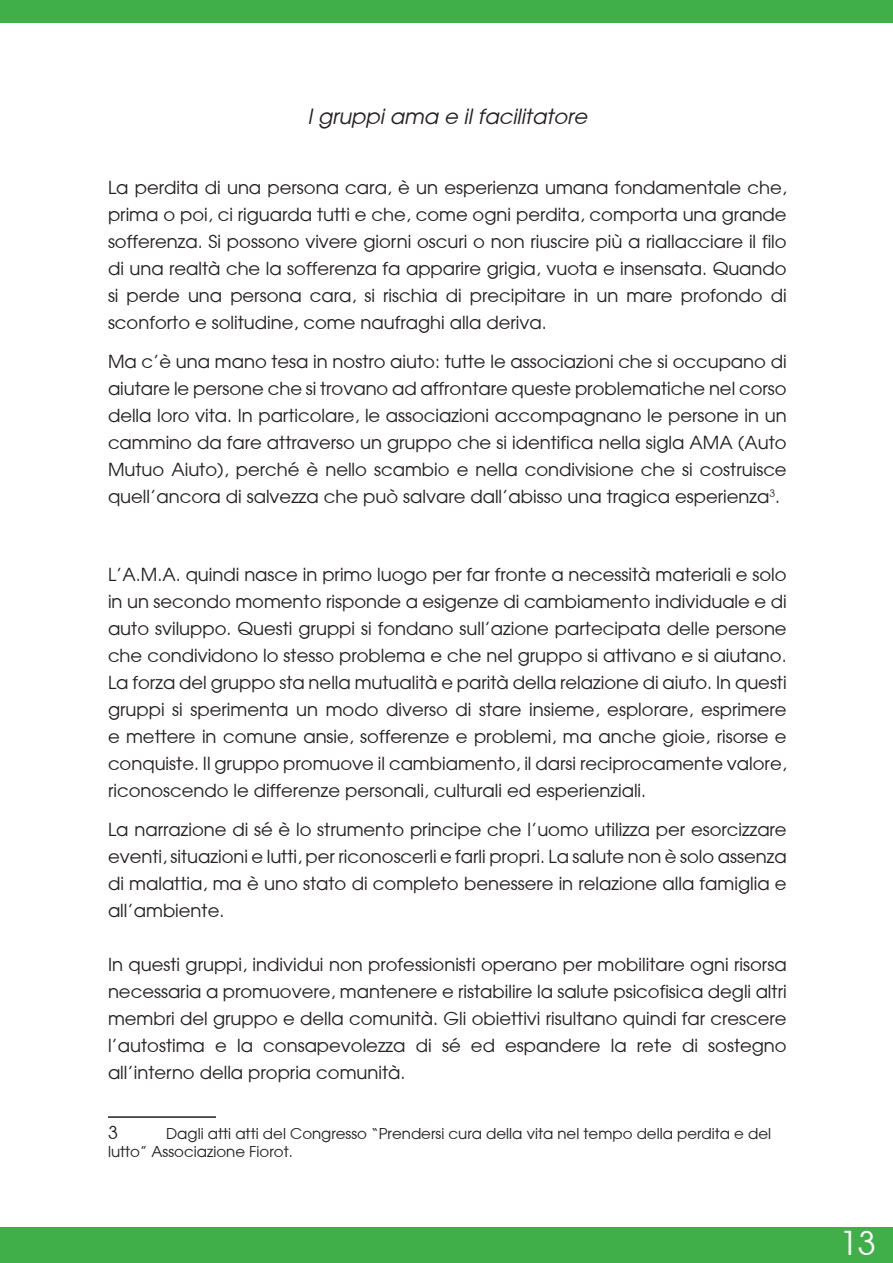
<style>
.page{position:relative;width:893px;height:1263px;background:#fff}
.page>*{position:absolute;margin:0;border:0;box-sizing:border-box;transform-origin:0 0}
.t1{font:33px "Avant Garde";color:#fff}
.Titolo_2{font:italic 21px "Avant Garde";color:#231f20}
.Paragrafo_elenco{font:18px/27px "Avant Garde";color:#231f20;text-align:justify}
.Normale{font:18px/27px "Avant Garde";color:#231f20;text-align:justify}
.t2{font:15px/18px "Avant Garde";color:#231f20}
</style>
<div class="page">
<div style="left:0;top:0;width:893px;height:23px;background:#40ae49"></div>
<div style="left:0;top:1227px;width:893px;height:36px;background:#40ae49"></div>
<hr style="left:108px;top:1116px;width:108px;height:2px;background:#231f20">
<p class="Titolo_2" style="left:307px;top:103px;width:281px">I gruppi ama e il facilitatore</p>
<p class="Paragrafo_elenco" style="left:108px;top:174px;width:680px">La perdita di una persona cara, è un esperienza umana fondamentale che, prima o poi, ci riguarda tutti e che, come ogni perdita, comporta una grande sofferenza. Si possono vivere giorni oscuri o non riuscire più a riallacciare il filo di una realtà che la sofferenza fa apparire grigia, vuota e insensata. Quando si perde una persona cara, si rischia di precipitare in un mare profondo di sconforto e solitudine, come naufraghi alla deriva.</p>
<p class="Paragrafo_elenco" style="left:108px;top:348px;width:680px">Ma c’è una mano tesa in nostro aiuto: tutte le associazioni che si occupano di aiutare le persone che si trovano ad affrontare queste problematiche nel corso della loro vita. In particolare, le associazioni accompagnano le persone in un cammino da fare attraverso un gruppo che si identifica nella sigla AMA (Auto Mutuo Aiuto), perché è nello scambio e nella condivisione che si costruisce quell’ancora di salvezza che può salvare dall’abisso una tragica esperienza<sup>3</sup>.</p>
<p class="Paragrafo_elenco" style="left:108px;top:561px;width:680px">L’A.M.A. quindi nasce in primo luogo per far fronte a necessità materiali e solo in un secondo momento risponde a esigenze di cambiamento individuale e di auto sviluppo. Questi gruppi si fondano sull’azione partecipata delle persone che condividono lo stesso problema e che nel gruppo si attivano e si aiutano.<br>La forza del gruppo sta nella mutualità e parità della relazione di aiuto. In questi gruppi si sperimenta un modo diverso di stare insieme, esplorare, esprimere e mettere in comune ansie, sofferenze e problemi, ma anche gioie, risorse e conquiste. Il gruppo promuove il cambiamento, il darsi reciprocamente valore, riconoscendo le differenze personali, culturali ed esperienziali.</p>
<p class="Normale" style="left:108px;top:816px;width:680px">La narrazione di sé è lo strumento principe che l’uomo utilizza per esorcizzare eventi, situazioni e lutti, per riconoscerli e farli propri. La salute non è solo assenza di malattia, ma è uno stato di completo benessere in relazione alla famiglia e all’ambiente.</p>
<p class="Normale" style="left:108px;top:951px;width:680px">In questi gruppi, individui non professionisti operano per mobilitare ogni risorsa necessaria a promuovere, mantenere e ristabilire la salute psicofisica degli altri membri del gruppo e della comunità. Gli obiettivi risultano quindi far crescere l’autostima e la consapevolezza di sé ed espandere la rete di sostegno all’interno della propria comunità.</p>
<p class="Paragrafo_elenco" style="left:108px;top:1118px;width:11px">3</p>
<p class="t2" style="left:108px;top:1124px;width:665px;text-indent:58px">Dagli atti atti del Congresso “Prendersi cura della vita nel tempo della perdita e del lutto” Associazione Fiorot.</p>
<h1 class="t1" style="left:839px;top:1222px;width:38px">13</h1>
</div>
